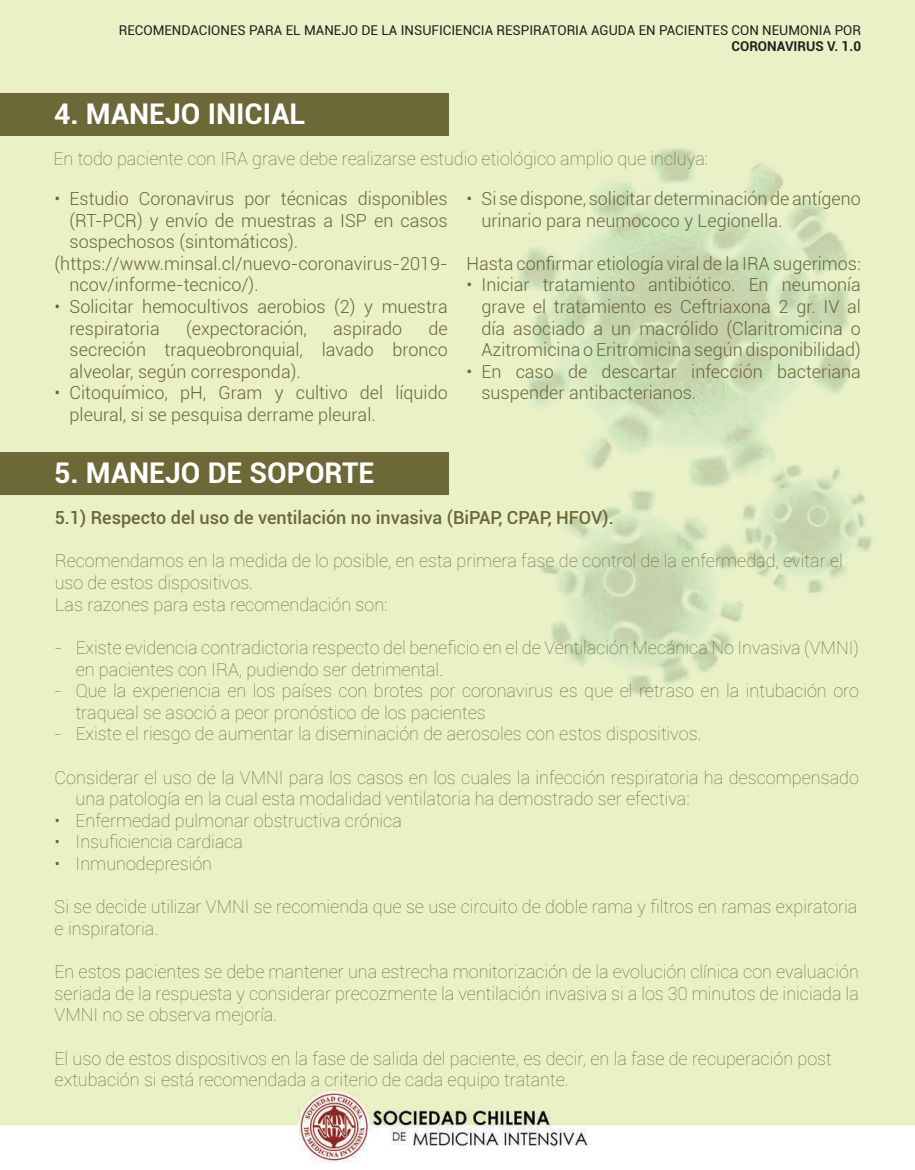
<style>
.page{position:relative;width:915px;height:1170px;background:#fff}
.page>*{position:absolute;margin:0;border:0;box-sizing:border-box;transform-origin:0 0}
.t1{font:700 28.5px "Roboto";color:#fff}
.t2{font:100 18px/21.6px "Roboto";color:#6a6737}
.t3{font:300 18px/21.6px "Roboto";color:#696637}
.t4{font:500 18px "Roboto";color:#6a6737}
.t5{font:13.5px "Roboto";color:#231f20}
.t6{font:700 13.5px "Roboto";color:#231f20}
</style>
<div class="page">
<img style="left:0;top:0;width:914px;height:1163px">
<div style="left:0;top:93px;width:448px;height:42px;background:#6c6837"></div>
<div style="left:0;top:452px;width:448px;height:42px;background:#6c6837"></div>
<p class="t5" style="left:119px;top:21px;width:743px">RECOMENDACIONES PARA EL MANEJO DE LA INSUFICIENCIA RESPIRATORIA AGUDA EN PACIENTES CON NEUMONIA POR</p>
<p class="t6" style="left:731px;top:37px;width:131px">CORONAVIRUS V. 1.0</p>
<h1 class="t1" style="left:54px;top:93px;width:252px">4. MANEJO INICIAL</h1>
<p class="t2" style="left:54px;top:147px;width:655px">En todo paciente con IRA grave debe realizarse estudio etiológico amplio que incluya:</p>
<p class="t3" style="left:55px;top:187px;width:394px">• Estudio Coronavirus por técnicas disponibles</p>
<p class="t3" style="left:70px;top:209px;width:379px">(RT-PCR) y envío de muestras a ISP en casos</p>
<p class="t3" style="left:70px;top:230px;width:230px">sospechosos (sintomáticos).</p>
<p class="t3" style="left:55px;top:252px;width:394px">(https://www.minsal.cl/nuevo-coronavirus-2019-</p>
<p class="t3" style="left:70px;top:273px;width:190px">ncov/informe-tecnico/).</p>
<p class="t3" style="left:70px;top:295px;width:379px;text-indent:-15px">• Solicitar hemocultivos aerobios (2) y muestra respiratoria</p>
<p class="t3" style="left:186px;top:317px;width:122px">(expectoración,</p>
<p class="t3" style="left:333px;top:317px;width:70px">aspirado</p>
<p class="t3" style="left:70px;top:317px;width:379px;text-align:justify;text-indent:358px">de secreción traqueobronquial, lavado bronco alveolar, según corresponda).</p>
<p class="t3" style="left:70px;top:381px;width:379px;text-indent:-15px">• Citoquímico, pH, Gram y cultivo del líquido pleural, si se pesquisa derrame pleural.</p>
<h1 class="t1" style="left:54px;top:453px;width:321px">5. MANEJO DE SOPORTE</h1>
<p class="t3" style="left:481px;top:187px;width:381px;text-indent:-15px">• Si se dispone, solicitar determinación de antígeno urinario para neumococo y Legionella.</p>
<p class="t3" style="left:466px;top:252px;width:396px">Hasta confirmar etiología viral de la IRA sugerimos:</p>
<p class="t3" style="left:481px;top:273px;width:381px;text-align:justify;text-indent:-15px">• Iniciar tratamiento antibiótico. En neumonía grave el tratamiento es Ceftriaxona 2 gr. IV al día asociado a un macrólido (Claritromicina o Azitromicina o Eritromicina según disponibilidad)</p>
<p class="t3" style="left:481px;top:360px;width:381px;text-indent:-15px">• En caso de descartar infección bacteriana suspender antibacterianos.</p>
<p class="t4" style="left:55px;top:505px;width:560px">5.1) Respecto del uso de ventilación no invasiva (BiPAP, CPAP, HFOV).</p>
<p class="t2" style="left:55px;top:549px;width:789px">Recomendamos en la medida de lo posible, en esta primera fase de control de la enfermedad, evitar el uso de estos dispositivos.<br>Las razones para esta recomendación son:</p>
<p class="t2" style="left:76px;top:636px;width:784px;text-indent:-21px">- Existe evidencia contradictoria respecto del beneficio en el de Ventilación Mecánica No Invasiva (VMNI) en pacientes con IRA, pudiendo ser detrimental.</p>
<p class="t2" style="left:76px;top:679px;width:784px;text-indent:-21px">- Que la experiencia en los países con brotes por coronavirus es que el retraso en la intubación oro traqueal se asoció a peor pronóstico de los pacientes</p>
<p class="t2" style="left:55px;top:722px;width:648px">- Existe el riesgo de aumentar la diseminación de aerosoles con estos dispositivos.</p>
<p class="t2" style="left:76px;top:765px;width:784px;text-indent:-21px">Considerar el uso de la VMNI para los casos en los cuales la infección respiratoria ha descompensado una patología en la cual esta modalidad ventilatoria ha demostrado ser efectiva:</p>
<p class="t2" style="left:55px;top:809px;width:349px">• Enfermedad pulmonar obstructiva crónica</p>
<p class="t2" style="left:55px;top:830px;width:190px">• Insuficiencia cardiaca</p>
<p class="t2" style="left:55px;top:852px;width:159px">• Inmunodepresión</p>
<p class="t2" style="left:55px;top:895px;width:804px">Si se decide utilizar VMNI se recomienda que se use circuito de doble rama y filtros en ramas expiratoria e inspiratoria.</p>
<p class="t2" style="left:55px;top:960px;width:805px;text-align:justify">En estos pacientes se debe mantener una estrecha monitorización de la evolución clínica con evaluación seriada de la respuesta y considerar precozmente la ventilación invasiva si a los 30 minutos de iniciada la VMNI no se observa mejoría.</p>
<p class="t2" style="left:55px;top:1046px;width:778px">El uso de estos dispositivos en la fase de salida del paciente, es decir, en la fase de recuperación post extubación si está recomendada a criterio de cada equipo tratante.</p>
</div>
